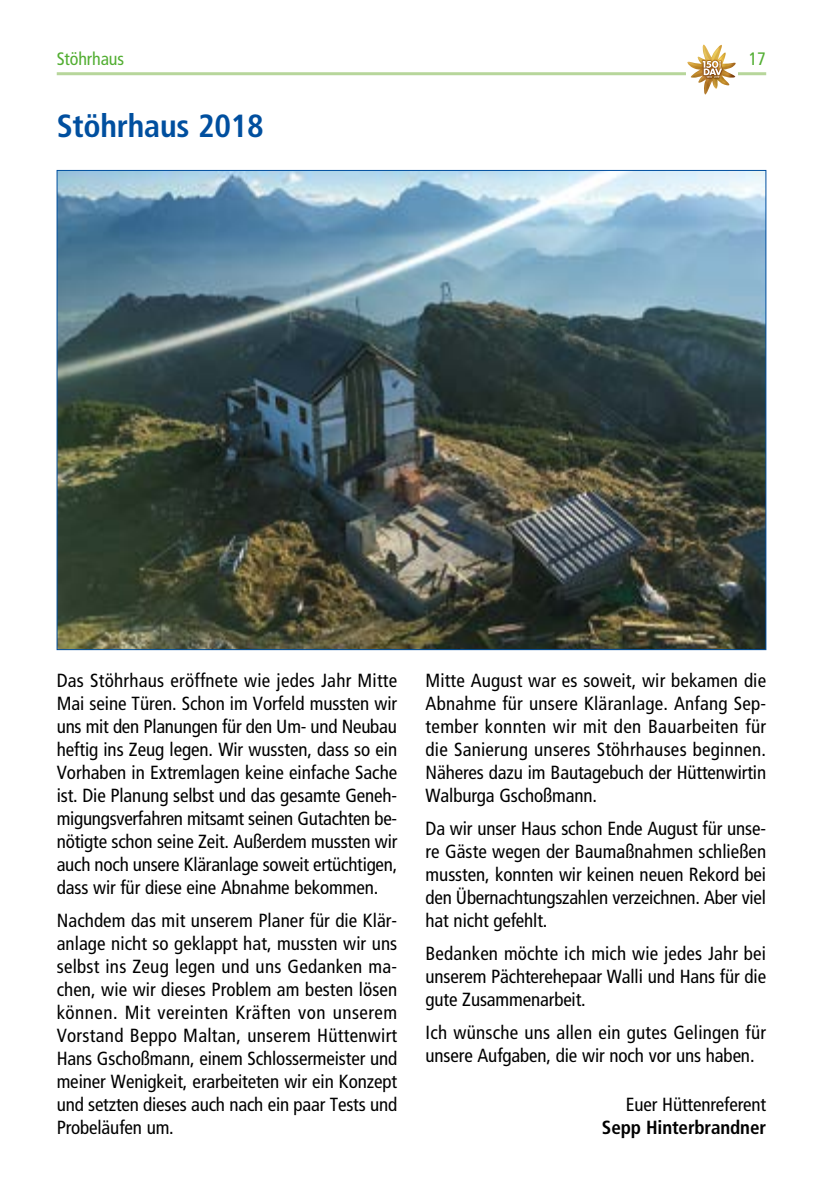
<style>
.page{position:relative;width:840px;height:1191px;background:#fff}
.page>*{position:absolute;margin:0;border:0;box-sizing:border-box;transform-origin:0 0}
.t1{font:700 condensed 32px "Frutiger";letter-spacing:-.01em;color:#004f9f}
.t2{font:condensed 19px/23px "Frutiger";letter-spacing:-.005em;color:#000;text-align:justify}
.t3{font:700 condensed 19px "Frutiger";letter-spacing:-.01em;color:#000}
.t4{font:condensed 18px "Frutiger";letter-spacing:-.005em;color:#52ae32}
</style>
<div class="page">
<hr style="left:57px;top:72px;width:708px;height:3px;background:#b7d69b">
<div style="left:686px;top:44px;width:51px;height:57px;background:#fff"></div>
<svg style="left:687px;top:44px;width:49px;height:51px"></svg>
<img style="left:59px;top:172px;width:704px;height:476px">
<p class="t4" style="left:57px;top:48px;width:69px">Stöhrhaus</p>
<p class="t4" style="left:748px;top:48px;width:19px">17</p>
<h1 class="t1" style="left:57px;top:107px;width:208px">Stöhrhaus 2018</h1>
<p class="t2" style="left:57px;top:669px;width:342px">Das Stöhrhaus eröffnete wie jedes Jahr Mitte Mai seine Türen. Schon im Vorfeld mussten wir uns mit den Planungen für den Um- und Neubau heftig ins Zeug legen. Wir wussten, dass so ein Vorhaben in Extremlagen keine einfache Sache ist. Die Planung selbst und das gesamte Geneh&shy;migungsverfahren mitsamt seinen Gutachten be&shy;nötigte schon seine Zeit. Außerdem mussten wir auch noch unsere Kläranlage soweit ertüchtigen, dass wir für diese eine Abnahme bekommen.</p>
<p class="t2" style="left:57px;top:909px;width:342px">Nachdem das mit unserem Planer für die Klär&shy;anlage nicht so geklappt hat, mussten wir uns selbst ins Zeug legen und uns Gedanken ma&shy;chen, wie wir dieses Problem am besten lösen können. Mit vereinten Kräften von unserem Vorstand Beppo Maltan, unserem Hüttenwirt Hans Gschoßmann, einem Schlossermeister und meiner Wenigkeit, erarbeiteten wir ein Konzept und setzten dieses auch nach ein paar Tests und Probeläufen um.</p>
<p class="t2" style="left:425px;top:669px;width:342px">Mitte August war es soweit, wir bekamen die Abnahme für unsere Kläranlage. Anfang Sep&shy;tember konnten wir mit den Bauarbeiten für die Sanierung unseres Stöhrhauses beginnen.<br>Näheres dazu im Bautagebuch der Hüttenwirtin Walburga Gschoßmann.</p>
<p class="t2" style="left:425px;top:817px;width:342px">Da wir unser Haus schon Ende August für unse&shy;re Gäste wegen der Baumaßnahmen schließen mussten, konnten wir keinen neuen Rekord bei den Übernachtungszahlen verzeichnen. Aber viel hat nicht gefehlt.</p>
<p class="t2" style="left:425px;top:942px;width:342px">Bedanken möchte ich mich wie jedes Jahr bei unserem Pächterehepaar Walli und Hans für die gute Zusammenarbeit.</p>
<p class="t2" style="left:425px;top:1021px;width:342px">Ich wünsche uns allen ein gutes Gelingen für unsere Aufgaben, die wir noch vor uns haben.</p>
<p class="t2" style="left:625px;top:1093px;width:142px">Euer Hüttenreferent</p>
<p class="t3" style="left:601px;top:1116px;width:165px">Sepp Hinterbrandner</p>
</div>
